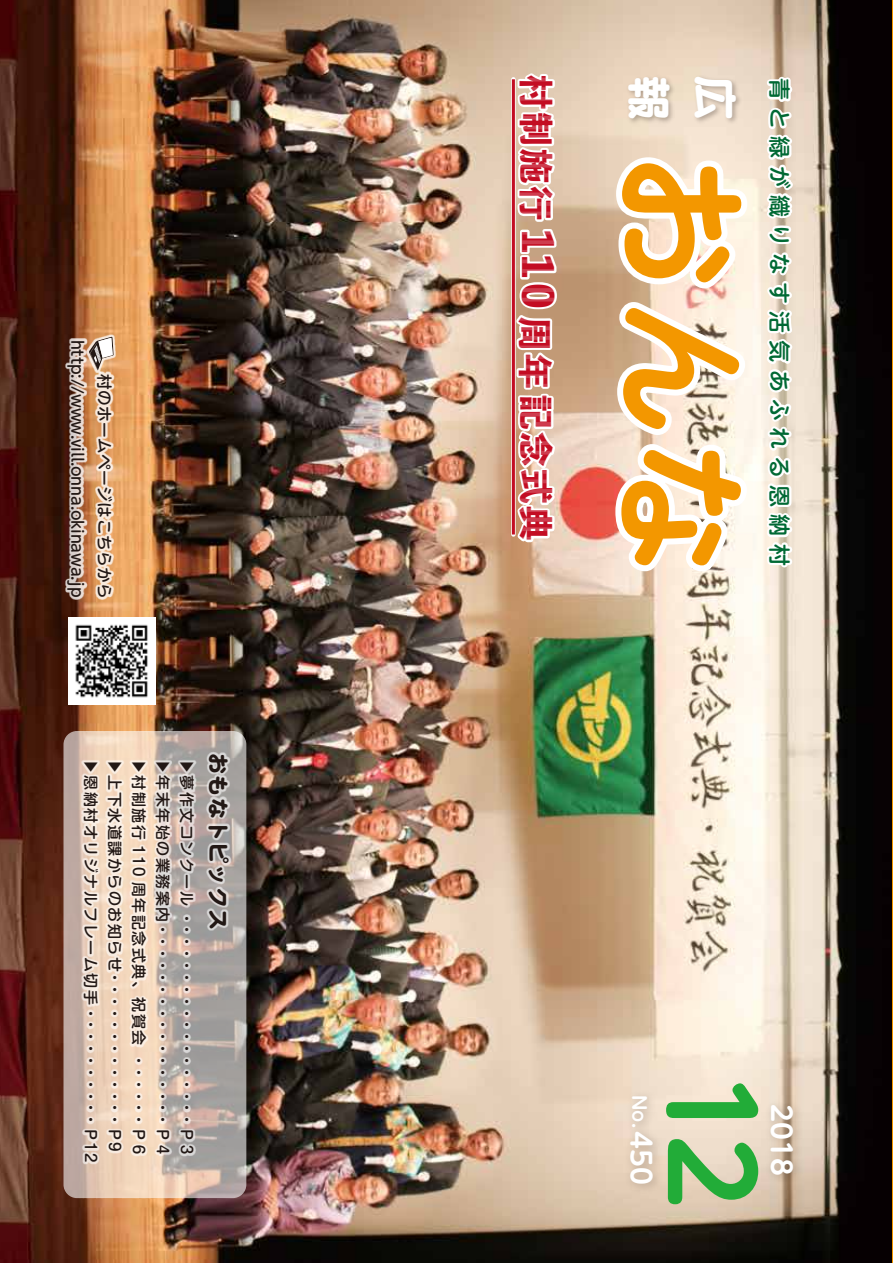
<style>
.page{position:relative;width:893px;height:1263px;background:#fff}
.page>*{position:absolute;margin:0;border:0;box-sizing:border-box;transform-origin:0 0}
.t1{font:700 135px "UD Shin M Go Pr 6 N De";color:#f39700}
.t2{font:700 111px "UD Shin M Go Pr 6 N De";color:#22ac38}
.t3{font:700 43.5px/66.2px "UD Shin M Go Pr 6 N";color:#fff}
.t4{font:41.1px "P Bunkyu Md Go Std EB";color:#c30d23}
.t5{font:34.35px "P Bunkyu Md Go Std EB";letter-spacing:.08em;color:#c30d23}
.t6{font:700 27px "UD Shin M Go Pr 6 N De";color:#fff}
.t7{font:500 22.05px "UD Shin M Go Pr 6 N";letter-spacing:.32em;color:#006934}
.t8{font:700 21px "UD Shin M Go Pr 6 N";letter-spacing:.06em;color:#221815}
.t9{font:700 18px "UD Shin M Go Pr 6 N De";color:#fff}
.t10{font:500 15.75px "UD Shin M Go Pr 6 N";letter-spacing:-.01em;color:#221815}
.t11{font:500 15.75px "UD Shin M Go Pr 6 N";letter-spacing:.025em;color:#221815}
.t12{font:500 15px/24px "Shin M Go Pr 6 N";letter-spacing:.1em;color:#221815;text-align:right}
.s1{font-size:18px}
</style>
<div class="page">
<img style="left:0;top:0;width:893px;height:1263px">
<img style="left:600px;top:71px;width:9px;height:57px">
<svg style="left:609px;top:0;width:226px;height:655px"></svg>
<img style="left:751px;top:1093px;width:59px;height:97px">
<img style="left:609px;top:1084px;width:60px;height:115px">
<img style="left:156px;top:696px;width:132px;height:292px">
<img style="left:24px;top:702px;width:229px;height:518px">
<img style="left:141px;top:427px;width:27px;height:226px">
<img style="left:11px;top:284px;width:130px;height:369px">
<img style="left:33px;top:281px;width:137px;height:146px">
<svg style="left:89px;top:337px;width:25px;height:33px"></svg>
<img style="left:69px;top:618px;width:87px;height:87px">
<svg style="left:513px;top:70px;width:51px;height:474px"></svg>
<svg style="left:511px;top:79px;width:5px;height:455px"></svg>
<hr style="left:512px;top:79px;width:3px;height:455px;background:#c30d23">
<p class="t10" style="left:91px;top:340px;width:259px;rotate:90deg">http://www.vill.onna.okinawa.jp</p>
<p class="t11" style="left:118px;top:374px;width:226px;rotate:90deg">村のホームページはこちらから</p>
<p class="t12" style="left:104px;top:759px;width:405px;rotate:90deg">▶恩納村オリジナルフレーム切手・ ・ ・ ・ ・ ・ ・ ・ ・ ・P12</p>
<p class="t12" style="left:152px;top:759px;width:394px;text-align:left;rotate:90deg">▶村制施行 110 周年記念式典、祝賀会<br>▶上下水道課からのお知らせ・ ・ ・ ・ ・ ・ ・ ・ ・ ・ ・ ・ ・P9</p>
<p class="t12" style="left:176px;top:759px;width:399px;rotate:90deg">▶年末年始の業務案内・ ・ ・ ・ ・ ・ ・ ・ ・ ・ ・ ・ ・ ・ ・ ・ ・P４・ ・ ・ ・ ・ ・P６</p>
<p class="t12" style="left:200px;top:759px;width:399px;rotate:90deg">▶夢作文コンクール・ ・ ・ ・ ・ ・ ・ ・ ・ ・ ・ ・ ・ ・ ・ ・ ・ ・P３</p>
<h3 class="t8" style="left:236px;top:753px;width:178px;rotate:90deg">おもなトピックス</h3>
<h3 class="t5" style="left:563px;top:75px;width:147px;rotate:90deg">村制施行</h3>
<h3 class="t4" style="left:569px;top:230px;width:80px;rotate:90deg">110</h3>
<h3 class="t5" style="left:563px;top:317px;width:225px;rotate:90deg">周年記念式典</h3>
<h3 class="t3" style="left:751px;top:76px;width:45px;rotate:90deg">広報</h3>
<h1 class="t1" style="left:795px;top:154px;width:423px;rotate:90deg">おんな</h1>
<h3 class="t7" style="left:798px;top:78px;width:489px;rotate:90deg">青と緑が織りなす活気あふれる恩納村</h3>
<p class="t9" style="left:655px;top:1095px;width:29px;rotate:90deg">No</p>
<h3 class="t6" style="left:664px;top:1123px;width:63px;rotate:90deg"><span class="s1">.</span> 450</h3>
<h2 class="t2" style="left:805px;top:1070px;width:139px;rotate:90deg">12</h2>
<h3 class="t6" style="left:804px;top:1104px;width:73px;rotate:90deg">2018</h3>
</div>
